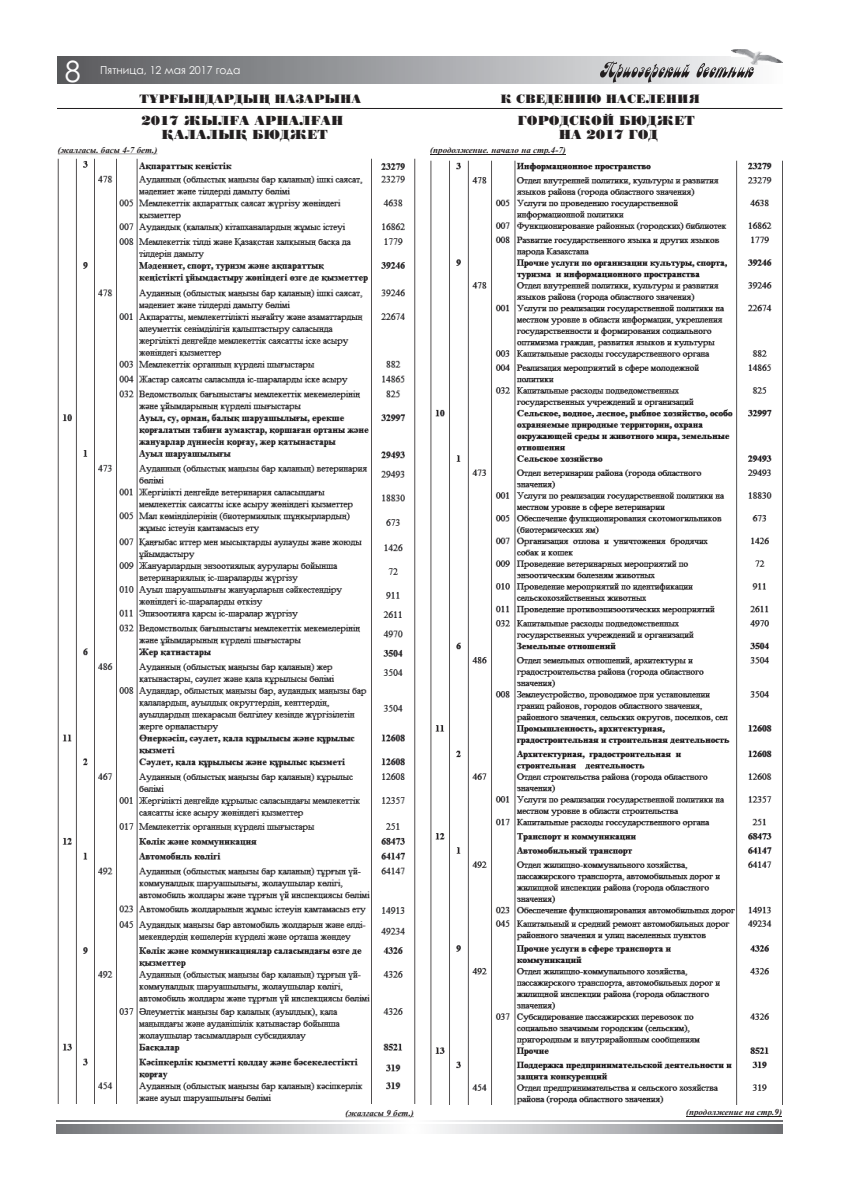
<style>
.page{position:relative;width:842px;height:1191px;background:#fff}
.page>*{position:absolute;margin:0;border:0;box-sizing:border-box;transform-origin:0 0}
.t1{font:29.4px "Century Gothic";color:#fff}
.t2{font:13px/13.8px "KZ Poster";color:#231f20;text-align:center}
.t3{font:12px "KZ Poster";color:#231f20}
.t4{font:10.9px "Century Gothic";color:#fff}
.t5{font:italic 700 9px "Times New Roman";color:#231f20}
</style>
<div class="page">
<div style="left:58px;top:57px;width:724px;height:27px;background:linear-gradient(to right,#57585c,#f9fafb)"></div>
<img style="left:731px;top:49px;width:52px;height:15px">
<svg style="left:600px;top:61px;width:154px;height:22px;background:#b3b3b4"></svg>
<svg style="left:57px;top:1124px;width:725px;height:9px;background:#b9babc"></svg>
<svg style="left:57px;top:1120px;width:725px;height:1px"></svg>
<hr style="left:686px;top:1116px;width:96px;height:1px;background:#231f20">
<hr style="left:58px;top:108px;width:724px;height:1px;background:#231f20">
<hr style="left:58px;top:154px;width:64px;height:1px;background:#231f20">
<svg style="left:122px;top:154px;width:35px;height:1px"></svg>
<hr style="left:346px;top:1116px;width:40px;height:1px;background:#231f20">
<svg style="left:386px;top:1116px;width:28px;height:1px"></svg>
<img style="left:430px;top:161px;width:342px;height:943px">
<hr style="left:430px;top:154px;width:136px;height:1px;background:#231f20">
<img style="left:58px;top:159px;width:358px;height:944px">
<h1 class="t1" style="left:65px;top:60px;width:17px">8</h1>
<p class="t4" style="left:100px;top:66px;width:142px">Пятница, 12 мая 2017 года</p>
<h3 class="t3" style="left:139px;top:94px;width:223px">ТҰРҒЫНДАРДЫҢ НАЗАРЫНА</h3>
<h3 class="t3" style="left:500px;top:94px;width:201px">К СВЕДЕНИЮ НАСЕЛЕНИЯ</h3>
<h2 class="t2" style="left:517px;top:115px;width:179px">ГОРОДСКОЙ БЮДЖЕТ<br>НА 2017 ГОД</h2>
<h2 class="t2" style="left:141px;top:114px;width:204px;line-height:14.4px">2017 ЖЫЛҒА АРНАЛҒАН<br>ҚАЛАЛЫҚ БЮДЖЕТ</h2>
<p class="t5" style="left:58px;top:147px;width:101px">(жалғасы. басы 4-7 бет.)</p>
<p class="t5" style="left:430px;top:147px;width:137px">(продолжение. начало на стр.4-7)</p>
<p class="t5" style="left:346px;top:1109px;width:70px">(жалғасы 9 бет.)</p>
<p class="t5" style="left:686px;top:1109px;width:97px">(продолжение на стр.9)</p>
</div>
